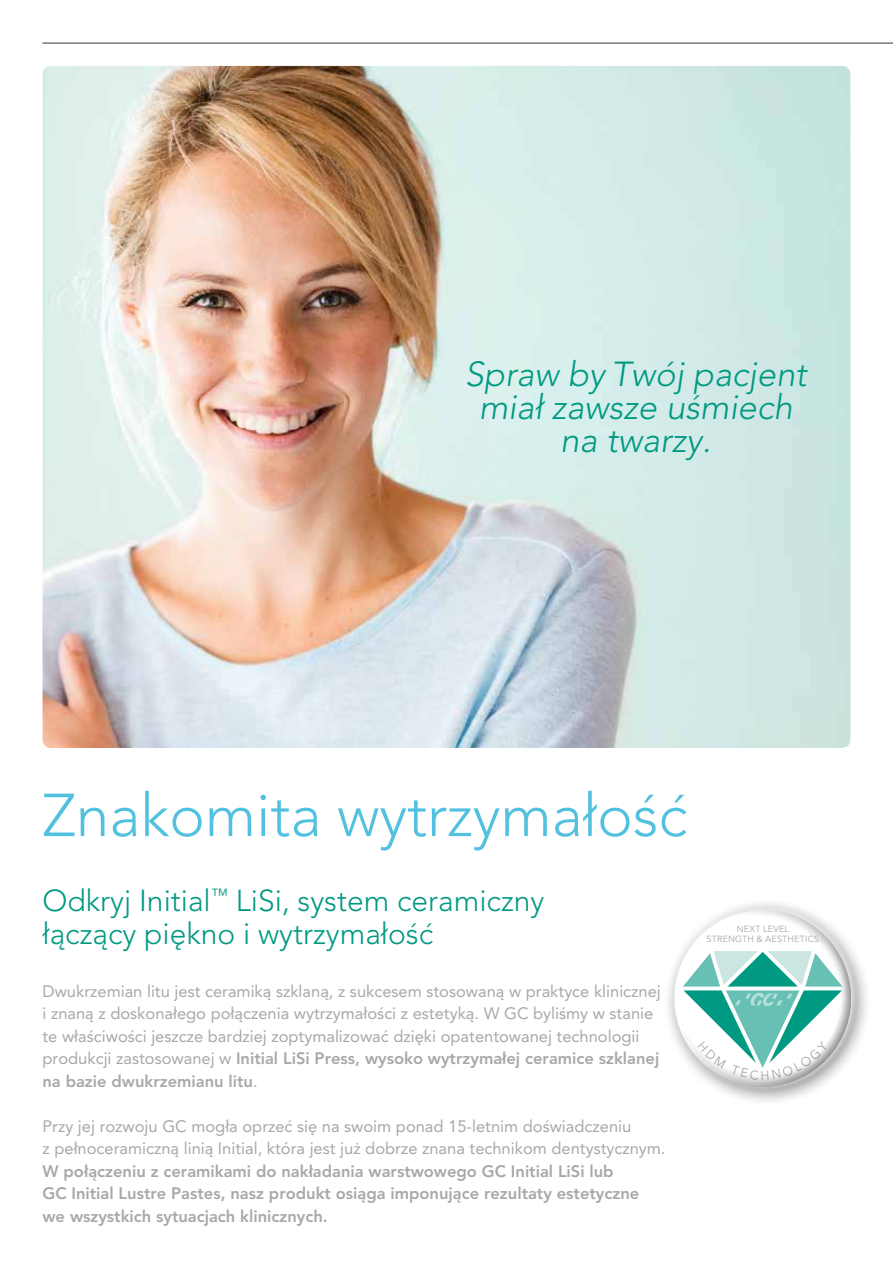
<style>
.page{position:relative;width:893px;height:1263px;background:#fff}
.page>*{position:absolute;margin:0;border:0;box-sizing:border-box;transform-origin:0 0}
.t1{font:300 60px "Avenir";color:#51c1df}
.t2{font:italic 300 34.5px/33px "Avenir";color:#009982;text-align:center}
.t3{font:300 30px/33.3px "Avenir";color:#009982}
.t4{font:16.5px/22.5px "Avenir";color:#a8a8a7}
.t5{font:800 16.5px/22.5px "Avenir";color:#a8a8a7}
.t6{font:8.85px/10.6px "Avenir";letter-spacing:.025em;color:#a8a8a7;text-align:center}
.s1{font-weight:800}
</style>
<div class="page">
<hr style="left:42px;top:43px;width:851px;height:1px;background:#4a4a49">
<img style="left:43px;top:66px;width:807px;height:682px">
<svg style="left:668px;top:903px;width:195px;height:196px"></svg>
<h2 class="t2" style="left:465px;top:358px;width:343px">Spraw by Twój pacjent miał zawsze uπmiech na twarzy.</h2>
<h1 class="t1" style="left:43px;top:782px;width:646px">Znakomita wytrzymałoπÊ</h1>
<h3 class="t3" style="left:43px;top:884px;width:503px">Odkryj Initial<sup>™</sup> LiSi, system ceramiczny łåczåcy piëkno i wytrzymałoπÊ</h3>
<p class="t4" style="left:43px;top:980px;width:620px">Dwukrzemian litu jest ceramikå szklanå, z sukcesem stosowanå w praktyce klinicznej i znanå z doskonałego połåczenia wytrzymałoπci z estetykå. W GC byliπmy w stanie te właπciwoπci jeszcze bardziej zoptymalizowaÊ dziëki opatentowanej technologii produkcji zastosowanej w <span class="s1">Initial LiSi Press, wysoko wytrzymałej ceramice szklanej na bazie dwukrzemianu litu</span>.</p>
<p class="t4" style="left:43px;top:1115px;width:624px">Przy jej rozwoju GC mogła oprzeÊ sië na swoim ponad 15-letnim doπwiadczeniu<br>z pełnoceramicznå liniå Initial, która jest juæ dobrze znana technikom dentystycznym.</p>
<p class="t5" style="left:43px;top:1160px;width:598px">W połåczeniu z ceramikami do nakładania warstwowego GC Initial LiSi lub<br>GC Initial Lustre Pastes, nasz produkt osiåga imponujåce rezultaty estetyczne we wszystkich sytuacjach klinicznych.</p>
<p class="t6" style="left:707px;top:923px;width:114px">NEXT LEVEL<br>STRENGTH &amp; AESTHETICS</p>
</div>
